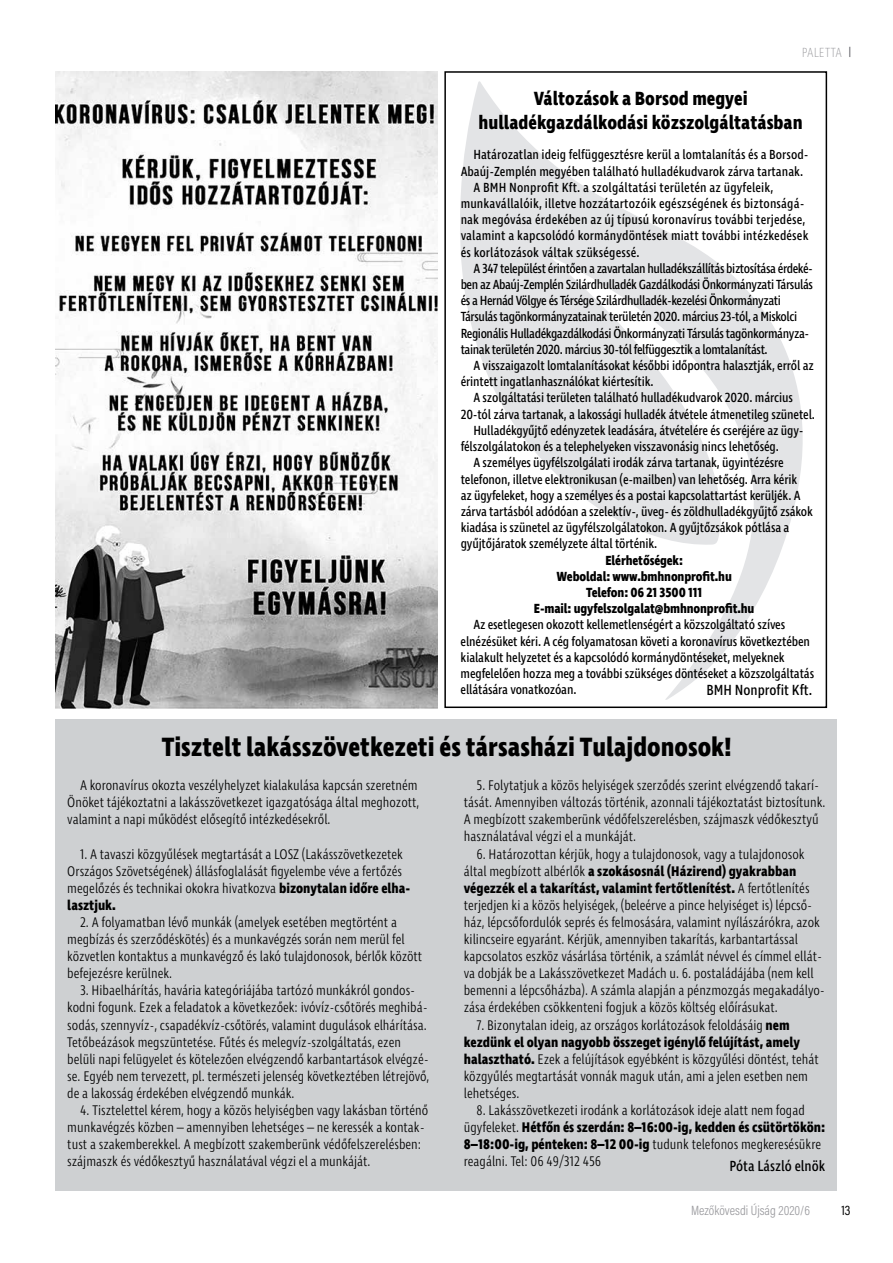
<style>
.page{position:relative;width:893px;height:1263px;background:#fff}
.page>*{position:absolute;margin:0;border:0;box-sizing:border-box;transform-origin:0 0}
.t1{font:700 27px "Ingra Cd";color:#000}
.t2{font:700 19.5px/23.4px "Ingra Cd";color:#000;text-align:center}
.t3{font:15px "Ingra Cd";color:#000}
.t4{font:300 14.25px/17.1px "Ingra Cd";color:#000}
.t5{font:13.5px/16.2px "Ingra Cd";letter-spacing:-.01em;color:#000}
.t6{font:13.5px "Ingra Cd";letter-spacing:-.03em;color:#000}
.t7{font:13.5px "Ingra Cd";letter-spacing:.01em;color:#000}
.t8{font:700 13.5px/16.2px "Ingra Cd";letter-spacing:-.01em;color:#000;text-align:center}
.t9{font:300 13.5px "Acumin Pro Cond";color:#98989c}
.t10{font:200 13.5px "Ingra Cd";letter-spacing:.005em;color:#98989c}
.t11{font:13.5px "Acumin Pro Cond";color:#000}
.s1{font-weight:700}
</style>
<div class="page">
<div style="left:56px;top:719px;width:781px;height:471px;background:#ced0d2"></div>
<div style="left:444px;top:71px;width:383px;height:637px;background:#fff;border:2px solid #000"></div>
<svg style="left:460px;top:81px;width:343px;height:619px"></svg>
<img style="left:55px;top:71px;width:383px;height:637px">
<p class="t10" style="left:802px;top:44px;width:41px">PALETTA</p>
<h2 class="t2" style="left:479px;top:88px;width:326px">Változások a Borsod megyei hulladékgazdálkodási közszolgáltatásban</h2>
<p class="t5" style="left:473px;top:147px;width:336px">Határozatlan ideig felfüggesztésre kerül a lomtalanítás és a Borsod-</p>
<p class="t5" style="left:461px;top:164px;width:344px">Abaúj-Zemplén megyében található hulladékudvarok zárva tartanak.</p>
<p class="t7" style="left:473px;top:179px;width:301px">A BMH Nonprofit Kft. a szolgáltatási területén az ügyfeleik,</p>
<p class="t7" style="left:461px;top:195px;width:345px">munkavállalóik, illetve hozzátartozóik egészségének és biztonságá-</p>
<p class="t7" style="left:461px;top:211px;width:346px">nak megóvása érdekében az új típusú koronavírus további terjedése,</p>
<p class="t7" style="left:461px;top:228px;width:349px">valamint a kapcsolódó kormánydöntések miatt további intézkedések</p>
<p class="t7" style="left:461px;top:244px;width:180px">és korlátozások váltak szükségessé.</p>
<p class="t6" style="left:473px;top:260px;width:341px">A 347 települést érintően a zavartalan hulladékszállítás biztosítása érdeké-</p>
<p class="t6" style="left:461px;top:276px;width:354px">ben az Abaúj-Zemplén Szilárdhulladék Gazdálkodási Önkormányzati Társulás</p>
<p class="t6" style="left:461px;top:292px;width:322px">és a Hernád Völgye és Térsége Szilárdhulladék-kezelési Önkormányzati</p>
<p class="t6" style="left:461px;top:309px;width:338px">Társulás tagönkormányzatainak területén 2020. március 23-tól, a Miskolci</p>
<p class="t6" style="left:461px;top:325px;width:350px">Regionális Hulladékgazdálkodási Önkormányzati Társulás tagönkormányza-</p>
<p class="t6" style="left:461px;top:341px;width:309px">tainak területén 2020. március 30-tól felfüggesztik a lomtalanítást.</p>
<p class="t5" style="left:473px;top:358px;width:342px">A visszaigazolt lomtalanításokat későbbi időpontra halasztják, erről az</p>
<p class="t5" style="left:461px;top:374px;width:194px">érintett ingatlanhasználókat kiértesítik.</p>
<p class="t5" style="left:473px;top:390px;width:321px">A szolgáltatási területen található hulladékudvarok 2020. március</p>
<p class="t5" style="left:461px;top:407px;width:356px">20-tól zárva tartanak, a lakossági hulladék átvétele átmenetileg szünetel.</p>
<p class="t5" style="left:473px;top:423px;width:331px">Hulladékgyűjtő edényzetek leadására, átvételére és cseréjére az ügy-</p>
<p class="t5" style="left:461px;top:439px;width:320px">félszolgálatokon és a telephelyeken visszavonásig nincs lehetőség.</p>
<p class="t5" style="left:473px;top:455px;width:312px">A személyes ügyfélszolgálati irodák zárva tartanak, ügyintézésre</p>
<p class="t5" style="left:461px;top:471px;width:338px">telefonon, illetve elektronikusan (e-mailben) van lehetőség. Arra kérik</p>
<p class="t5" style="left:461px;top:488px;width:341px">az ügyfeleket, hogy a személyes és a postai kapcsolattartást kerüljék. A</p>
<p class="t5" style="left:461px;top:504px;width:354px">zárva tartásból adódóan a szelektív-, üveg- és zöldhulladékgyűjtő zsákok</p>
<p class="t5" style="left:461px;top:520px;width:330px">kiadása is szünetel az ügyfélszolgálatokon. A gyűjtőzsákok pótlása a</p>
<p class="t5" style="left:461px;top:536px;width:198px">gyűjtőjáratok személyzete által történik.</p>
<p class="t8" style="left:534px;top:552px;width:222px">Elérhetőségek:<br>Weboldal: www.bmhnonprofit.hu<br>Telefon: 06 21 3500 111<br>E-mail: ugyfelszolgalat@bmhnonprofit.hu</p>
<p class="t5" style="left:461px;top:617px;width:355px;text-indent:13px">Az esetlegesen okozott kellemetlenségért a közszolgáltató szíves elnézésüket kéri. A cég folyamatosan követi a koronavírus következtében kialakult helyzetet és a kapcsolódó kormánydöntéseket, melyeknek megfelelően hozza meg a további szükséges döntéseket a közszolgáltatás ellátására vonatkozóan.</p>
<p class="t3" style="left:706px;top:681px;width:107px">BMH Nonprofit Kft.</p>
<h1 class="t1" style="left:162px;top:730px;width:571px">Tisztelt lakásszövetkezeti és társasházi Tulajdonosok!</h1>
<p class="t4" style="left:67px;top:777px;width:354px;text-align:justify;text-indent:13px">A koronavírus okozta veszélyhelyzet kialakulása kapcsán szeretném Önöket tájékoztatni a lakásszövetkezet igazgatósága által meghozott, valamint a napi működést elősegítő intézkedésekről.</p>
<p class="t4" style="left:67px;top:846px;width:344px;text-indent:13px">1. A tavaszi közgyűlések megtartását a LOSZ (Lakásszövetkezetek Országos Szövetségének) állásfoglalását figyelembe véve a fertőzés megelőzés és technikai okokra hivatkozva <span class="s1">bizonytalan időre elha&shy;lasztjuk.</span></p>
<p class="t4" style="left:67px;top:914px;width:357px;text-indent:13px">2. A folyamatban lévő munkák (amelyek esetében megtörtént a megbízás és szerződéskötés) és a munkavégzés során nem merül fel közvetlen kontaktus a munkavégző és lakó tulajdonosok, bérlők között befejezésre kerülnek.</p>
<p class="t4" style="left:67px;top:983px;width:363px;text-indent:13px">3. Hibaelhárítás, havária kategóriájába tartózó munkákról gondos&shy;kodni fogunk. Ezek a feladatok a következőek: ivóvíz-csőtörés meghibá&shy;sodás, szennyvíz-, csapadékvíz-csőtörés, valamint dugulások elhárítása.<br>Tetőbeázások megszüntetése. Fűtés és melegvíz-szolgáltatás, ezen belüli napi felügyelet és kötelezően elvégzendő karbantartások elvégzé&shy;se. Egyéb nem tervezett, pl. természeti jelenség következtében létrejövő, de a lakosság érdekében elvégzendő munkák.</p>
<p class="t4" style="left:67px;top:1102px;width:362px;text-indent:13px">4. Tisztelettel kérem, hogy a közös helyiségben vagy lakásban történő munkavégzés közben – amennyiben lehetséges – ne keressék a kontak&shy;tust a szakemberekkel. A megbízott szakemberünk védőfelszerelésben: szájmaszk és védőkesztyű használatával végzi el a munkáját.</p>
<p class="t4" style="left:464px;top:777px;width:363px;text-indent:13px">5. Folytatjuk a közös helyiségek szerződés szerint elvégzendő takarí&shy;tását. Amennyiben változás történik, azonnali tájékoztatást biztosítunk.<br>A megbízott szakemberünk védőfelszerelésben, szájmaszk védőkesztyű használatával végzi el a munkáját.</p>
<p class="t4" style="left:464px;top:846px;width:362px;text-indent:13px">6. Határozottan kérjük, hogy a tulajdonosok, vagy a tulajdonosok által megbízott albérlők <span class="s1">a szokásosnál (Házirend) gyakrabban végezzék el a takarítást, valamint fertőtlenítést.</span> A fertőtlenítés terjedjen ki a közös helyiségek, (beleérve a pince helyiséget is) lépcső&shy;ház, lépcsőfordulók seprés és felmosására, valamint nyílászárókra, azok kilincseire egyaránt. Kérjük, amennyiben takarítás, karbantartással kapcsolatos eszköz vásárlása történik, a számlát névvel és címmel ellát&shy;va dobják be a Lakásszövetkezet Madách u. 6. postaládájába (nem kell bemenni a lépcsőházba). A számla alapján a pénzmozgás megakadályo&shy;zása érdekében csökkenteni fogjuk a közös költség előírásukat.</p>
<p class="t4" style="left:464px;top:1017px;width:356px;text-indent:13px">7. Bizonytalan ideig, az országos korlátozások feloldásáig <span class="s1">nem kezdünk el olyan nagyobb összeget igénylő felújítást, amely halasztható.</span> Ezek a felújítások egyébként is közgyűlési döntést, tehát közgyűlés megtartását vonnák maguk után, ami a jelen esetben nem lehetséges.</p>
<p class="t4" style="left:464px;top:1102px;width:363px;text-indent:13px">8. Lakásszövetkezeti irodánk a korlátozások ideje alatt nem fogad ügyfeleket. <span class="s1">Hétfőn és szerdán: 8–16:00-ig, kedden és csütörtökön:<br>8–18:00-ig, pénteken: 8–12 00-ig</span> tudunk telefonos megkeresésükre reagálni. Tel: 06 49/312 456</p>
<p class="t3" style="left:729px;top:1156px;width:97px">Póta László elnök</p>
<p class="t9" style="left:691px;top:1202px;width:120px">Mezőkövesdi Újság 2020/6</p>
<p class="t11" style="left:841px;top:1202px;width:11px">13</p>
</div>
